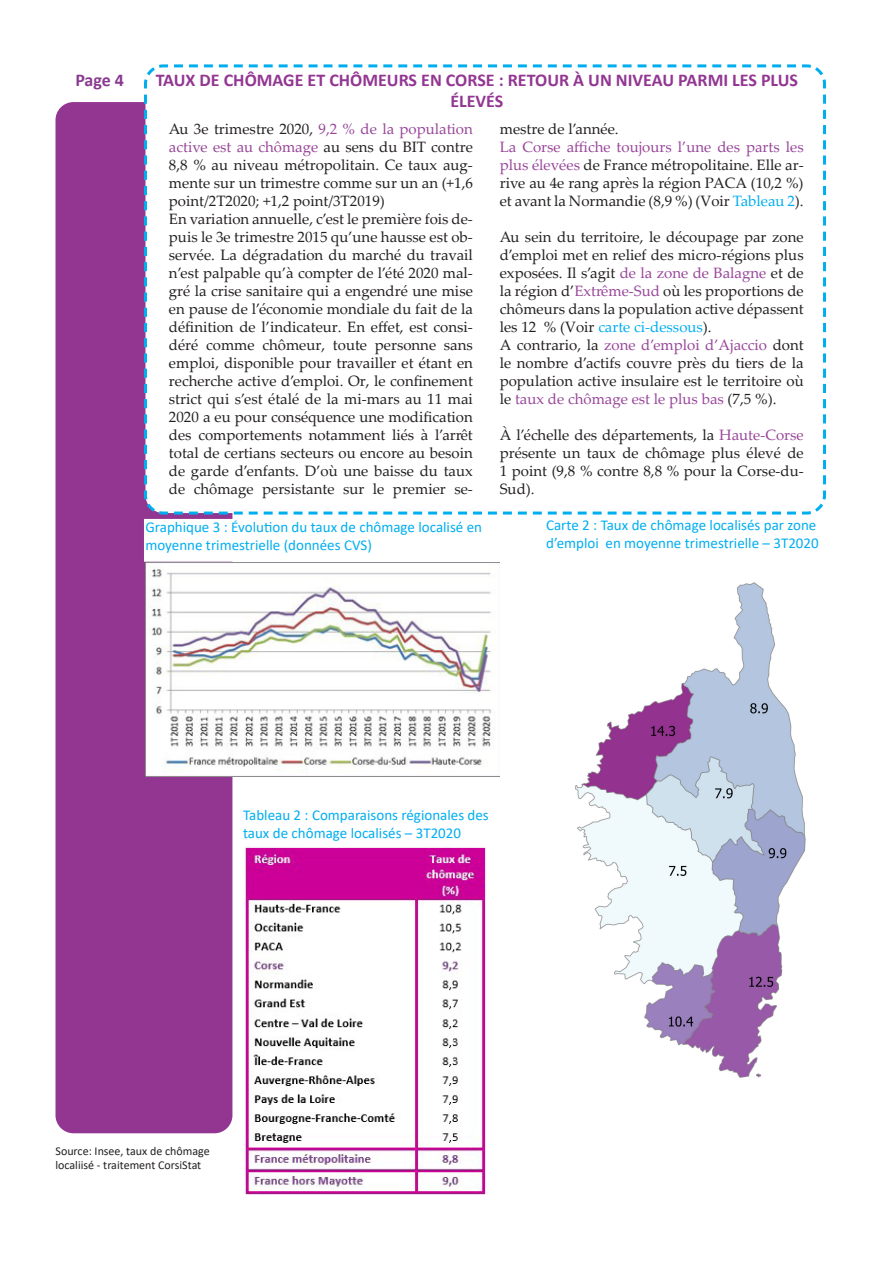
<style>
.page{position:relative;width:893px;height:1263px;background:#fff}
.page>*{position:absolute;margin:0;border:0;box-sizing:border-box;transform-origin:0 0}
.Titre{font:700 18px/21.6px "Calibri";color:#923692;text-align:center}
.t1{font:700 18px "Calibri";color:#883a90}
.analyse{font:15px/18px "Palatino Linotype";color:#231f20;text-align:justify}
.t2{font:15px/18px "Calibri";color:#00aeef}
.t3{font:12px/14.4px "Calibri";color:#231f20}
.s1{color:#98469a}
.s2{color:#00aeef}
</style>
<div class="page">
<div style="left:56px;top:102px;width:176px;height:1031px;background:#923691;border-radius:18px"></div>
<svg style="left:142px;top:64px;width:684px;height:452px"></svg>
<div style="left:145px;top:520px;width:370px;height:41px;background:#fff"></div>
<img style="left:243px;top:846px;width:243px;height:348px">
<img style="left:145px;top:563px;width:355px;height:213px">
<img style="left:575px;top:582px;width:231px;height:496px">
<p class="t1" style="left:75px;top:67px;width:50px">Page 4</p>
<p class="Titre" style="left:156px;top:69px;width:644px">TAUX DE CHÔMAGE ET CHÔMEURS EN CORSE : RETOUR À UN NIVEAU PARMI LES PLUS<br>ÉLEVÉS</p>
<p class="analyse" style="left:169px;top:120px;width:305px">Au 3e trimestre 2020, <span class="s1">9,2 % de la population active est au chômage</span> au sens du BIT contre 8,8 % au niveau métropolitain. Ce taux aug&shy;mente sur un trimestre comme sur un an (+1,6 point/2T2020; +1,2 point/3T2019)</p>
<p class="analyse" style="left:169px;top:210px;width:305px">En variation annuelle, c’est le première fois de&shy;puis le 3e trimestre 2015 qu’une hausse est ob&shy;servée. La dégradation du marché du travail n’est palpable qu’à compter de l’été 2020 mal&shy;gré la crise sanitaire qui a engendré une mise en pause de l’économie mondiale du fait de la définition de l’indicateur. En effet, est consi&shy;déré comme chômeur, toute personne sans emploi, disponible pour travailler et étant en recherche active d’emploi. Or, le confinement strict qui s’est étalé de la mi-mars au 11 mai 2020 a eu pour conséquence une modification des comportements notamment liés à l’arrêt total de certians secteurs ou encore au besoin de garde d’enfants. D’où une baisse du taux de chômage persistante sur le premier se-</p>
<p class="analyse" style="left:500px;top:120px;width:120px">mestre de l’année.</p>
<p class="analyse" style="left:500px;top:138px;width:305px"><span class="s1">La Corse affiche toujours l’une des parts les plus élevées</span> de France métropolitaine. Elle ar&shy;rive au 4e rang après la région PACA (10,2 %) et avant la Normandie (8,9 %) (Voir <span class="s2">Tableau 2</span>).</p>
<p class="analyse" style="left:500px;top:228px;width:305px">Au sein du territoire, le découpage par zone d’emploi met en relief des micro-régions plus exposées. Il s’agit <span class="s1">de la zone de Balagne</span> et de la région d’<span class="s1">Extrême-Sud</span> où les proportions de chômeurs dans la population active dépassent les 12 % (Voir <span class="s2">carte ci-dessous</span>).</p>
<p class="analyse" style="left:500px;top:336px;width:305px">A contrario, la <span class="s1">zone d’emploi d’Ajaccio</span> dont le nombre d’actifs couvre près du tiers de la population active insulaire est le territoire où le <span class="s1">taux de chômage est le plus bas</span> (7,5 %).</p>
<p class="analyse" style="left:500px;top:426px;width:305px">À l’échelle des départements, la <span class="s1">Haute-Corse </span>présente un taux de chômage plus élevé de 1 point (9,8 % contre 8,8 % pour la Corse-du-Sud).</p>
<p class="t2" style="left:546px;top:516px;width:274px">Carte 2 : Taux de chômage localisés par zone d’emploi en moyenne trimestrielle – 3T2020</p>
<p class="t2" style="left:145px;top:517px;width:338px">Graphique 3 : Évolution du taux de chômage localisé en moyenne trimestrielle (données CVS)</p>
<p class="t2" style="left:243px;top:806px;width:247px">Tableau 2 : Comparaisons régionales des taux de chômage localisés – 3T2020</p>
<p class="t3" style="left:56px;top:1143px;width:156px">Source: Insee, taux de chômage localiisé - traitement CorsiStat</p>
</div>
